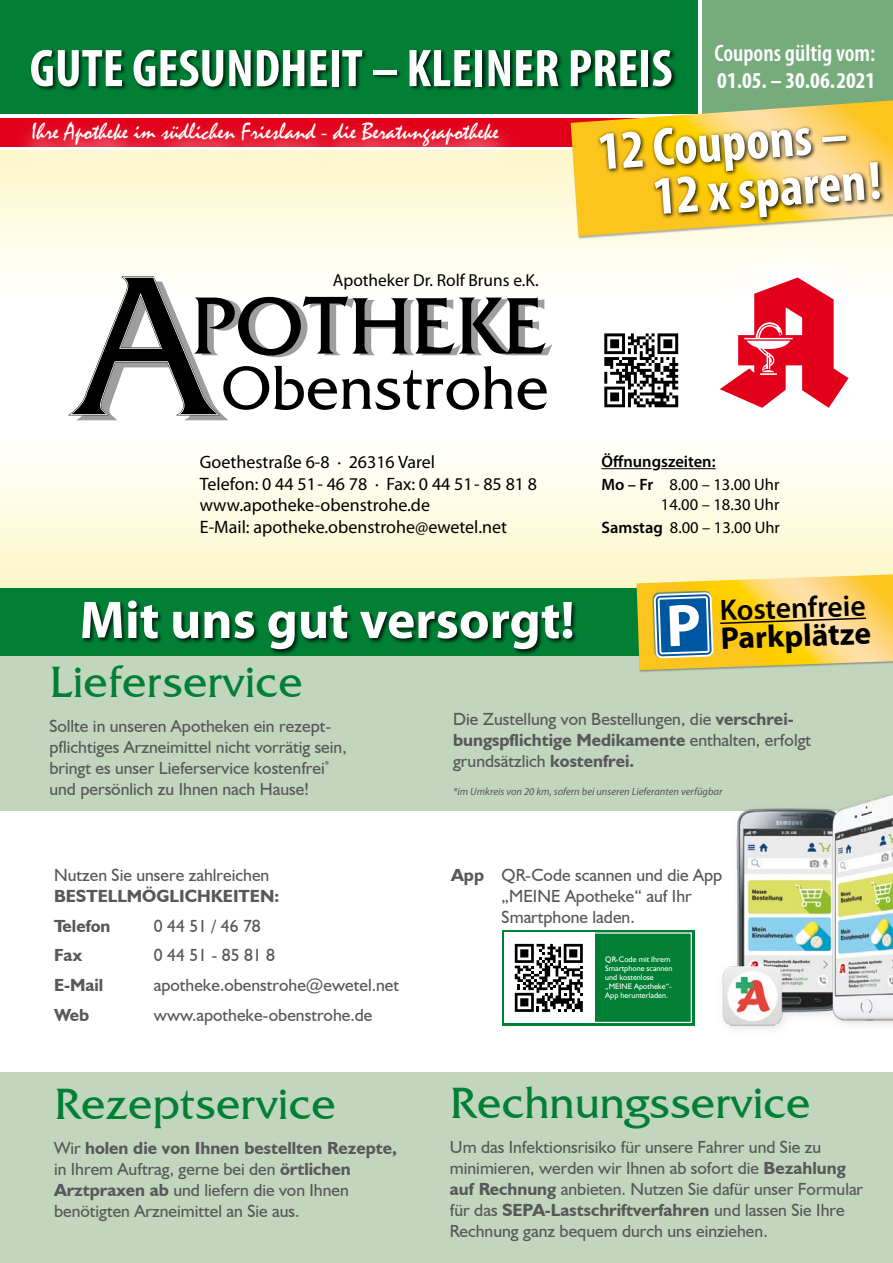
<style>
.page{position:relative;width:893px;height:1263px;background:#fff}
.page>*{position:absolute;margin:0;border:0;box-sizing:border-box;transform-origin:0 0}
.t1{font:61.65px "Friz Quadrata IT Cby BT";color:#000}
.t2{font:700 condensed 54.3px/48.6px "Myriad Pro";color:#fff}
.t3{font:700 condensed 53.4px "Myriad Pro";color:#fff}
.t4{font:700 53.4px "Myriad Pro";color:#fff}
.t5{font:45px "Friz Quadrata IT Cby BT";color:#007f35}
.t6{font:700 31.5px "Myriad Pro";color:#000}
.t7{font:600 29.55px "Myriad Pro";color:#000}
.t8{font:24px "Mistral";color:#fff}
.t9{font:600 condensed 23.85px "Myriad Pro";color:#fff}
.t10{font:700 condensed 22.8px "Myriad Pro";color:#fff}
.t11{font:18px/21.6px "Myriad Pro";color:#000}
.t12{font:17.55px/21.1px "Humanist 521 BT";color:#58585a}
.t13{font:700 17.55px/29.5px "Humanist 521 BT";color:#58585a}
.t14{font:17.4px "Myriad Pro";color:#000}
.t15{font:16.5px/23.1px "Myriad Pro";color:#000;text-align:right}
.t16{font:600 16.5px/23.1px "Myriad Pro";color:#000}
.t17{font:italic 10.5px "Myriad Pro";color:#58585a}
.t18{font:7.95px/9px "Humanist 521 BT";color:#fff}
.s1{font-weight:400}
.s2{font-weight:600}
.s3{font-weight:700}
</style>
<div class="page">
<div style="left:0;top:0;width:697px;height:113px;background:#007f35"></div>
<div style="left:30px;top:48px;width:647px;height:44px;background:#000;opacity:.75"></div>
<svg style="left:0;top:151px;width:893px;height:436px"></svg>
<div style="left:0;top:118px;width:893px;height:28px;background:#e2001a"></div>
<div style="left:0;top:588px;width:893px;height:68px;background:#007f35"></div>
<div style="left:703px;top:0;width:190px;height:113px;background:#76ac7b"></div>
<div style="left:81px;top:600px;width:496px;height:55px;background:#000;opacity:.75"></div>
<div style="left:570px;top:98px;width:323px;height:141px;background:#000;opacity:.3"></div>
<svg style="left:571px;top:100px;width:322px;height:136px"></svg>
<img style="left:597px;top:124px;width:288px;height:99px">
<div style="left:0;top:1072px;width:893px;height:191px;background:#c1d6bd"></div>
<div style="left:0;top:656px;width:893px;height:155px;background:#c1d6bd"></div>
<div style="left:502px;top:930px;width:192px;height:95px;background:#007f35"></div>
<div style="left:586px;top:932px;width:106px;height:91px;border:1px solid #fff"></div>
<div style="left:504px;top:932px;width:91px;height:91px;background:#fff"></div>
<svg style="left:515px;top:944px;width:68px;height:68px"></svg>
<img style="left:722px;top:793px;width:171px;height:236px">
<svg style="left:16px;top:128px;width:501px;height:49px;fill:#fcf8cf"></svg>
<div style="left:636px;top:573px;width:257px;height:99px;background:#000;opacity:.3"></div>
<svg style="left:636px;top:574px;width:257px;height:96px"></svg>
<div style="left:676px;top:234px;width:216px;height:217px;background:linear-gradient(to bottom,#fefdf4,#fff)"></div>
<svg style="left:720px;top:277px;width:129px;height:131px"></svg>
<svg style="left:68px;top:277px;width:484px;height:143px"></svg>
<hr style="left:601px;top:468px;width:51px;height:1px;background:#000">
<hr style="left:661px;top:468px;width:55px;height:1px;background:#000">
<div style="left:601px;top:330px;width:80px;height:80px;background:linear-gradient(to right,#fff,#fff)"></div>
<svg style="left:604px;top:333px;width:74px;height:74px"></svg>
<h3 class="t3" style="left:30px;top:35px;width:644px">GUTE GESUNDHEIT – KLEINER PREIS</h3>
<h3 class="t9" style="left:714px;top:38px;width:162px">Coupons gültig vom:</h3>
<p class="t10" style="left:717px;top:66px;width:160px">01.05. – 30.06. 2021</p>
<h3 class="t8" style="left:31px;top:117px;width:469px">Ihre Apotheke im südlichen Friesland - die Beratungsapotheke</h3>
<p class="t14" style="left:333px;top:269px;width:207px">Apotheker Dr. Rolf Bruns e.K.</p>
<h2 class="t2" style="left:648px;top:122px;width:230px;text-indent:-52px;rotate:-4deg">12 Coupons –<br>12 x sparen!</h2>
<h1 class="t1" style="left:221px;top:350px;width:330px">Obenstrohe</h1>
<p class="t11" style="left:200px;top:451px;width:339px">Goethestraße 6-8 · 26316 Varel<br>Telefon: 0 44 51 - 46 78 · Fax: 0 44 51 - 85 81 8 www.apotheke-obenstrohe.de<br>E-Mail: apotheke.obenstrohe@ewetel.net</p>
<h3 class="t4" style="left:80px;top:585px;width:497px">Mit uns gut versorgt!</h3>
<p class="t16" style="left:601px;top:449px;width:180px">Öffnungszeiten:<br>Mo – Fr <span class="s1">8.00 – 13.00 Uhr</span></p>
<p class="t15" style="left:601px;top:493px;width:180px">14.00 – 18.30 Uhr<br><span class="s2">Samstag</span> 8.00 – 13.00 Uhr</p>
<h3 class="t7" style="left:719px;top:592px;width:147px;rotate:-2deg">Kostenfreie</h3>
<h3 class="t6" style="left:720px;top:618px;width:152px;rotate:-2deg">Parkplätze</h3>
<h3 class="t5" style="left:49px;top:654px;width:255px">Lieferservice</h3>
<p class="t12" style="left:49px;top:715px;width:299px">Sollte in unseren Apotheken ein rezept&shy;pflichtiges Arzneimittel nicht vorrätig sein, bringt es unser Lieferservice kostenfrei<sup>* </sup>und persönlich zu Ihnen nach Hause!</p>
<p class="t12" style="left:453px;top:708px;width:360px">Die Zustellung von Bestellungen, die <span class="s3">verschrei&shy;bungspflichtige Medikamente</span> enthalten, erfolgt grundsätzlich <span class="s3">kostenfrei.</span></p>
<p class="t17" style="left:453px;top:785px;width:271px">*im Umkreis von 20 km, sofern bei unseren Lieferanten verfügbar</p>
<p class="t12" style="left:54px;top:864px;width:217px">Nutzen Sie unsere zahlreichen</p>
<p class="t13" style="left:54px;top:881px;width:227px">BESTELLMÖGLICHKEITEN:<br>Telefon</p>
<p class="t12" style="left:154px;top:915px;width:108px">0 44 51 / 46 78</p>
<p class="t13" style="left:54px;top:940px;width:30px">Fax</p>
<p class="t12" style="left:154px;top:944px;width:123px">0 44 51 - 85 81 8</p>
<p class="t13" style="left:54px;top:970px;width:51px">E-Mail</p>
<p class="t12" style="left:154px;top:974px;width:247px">apotheke.obenstrohe@ewetel.net</p>
<p class="t13" style="left:54px;top:999px;width:37px">Web</p>
<p class="t12" style="left:154px;top:1004px;width:220px">www.apotheke-obenstrohe.de</p>
<h3 class="t5" style="left:54px;top:1076px;width:283px">Rezeptservice</h3>
<p class="t12" style="left:54px;top:1137px;width:345px">Wir <span class="s3">holen die von Ihnen bestellten Rezepte, </span>in Ihrem Auftrag, gerne bei den <span class="s3">örtlichen Arztpraxen ab</span> und liefern die von Ihnen benötigten Arzneimittel an Sie aus.</p>
<p class="t12" style="left:502px;top:864px;width:222px;text-indent:-50px"><span class="s3">App</span> QR-Code scannen und die App „MEINE Apotheke“ auf Ihr<br>Smartphone laden.</p>
<p class="t18" style="left:605px;top:954px;width:69px">QR-Code mit Ihrem<br>Smartphone scannen und kostenlose „MEINE Apotheke“-<br>App herunterladen.</p>
<h3 class="t5" style="left:450px;top:1075px;width:362px">Rechnungsservice</h3>
<p class="t12" style="left:450px;top:1136px;width:415px">Um das Infektionsrisiko für unsere Fahrer und Sie zu minimieren, werden wir Ihnen ab sofort die <span class="s3">Bezahlung auf Rechnung</span> anbieten. Nutzen Sie dafür unser Formular für das <span class="s3">SEPA-Lastschriftverfahren</span> und lassen Sie Ihre Rechnung ganz bequem durch uns einziehen.</p>
</div>
